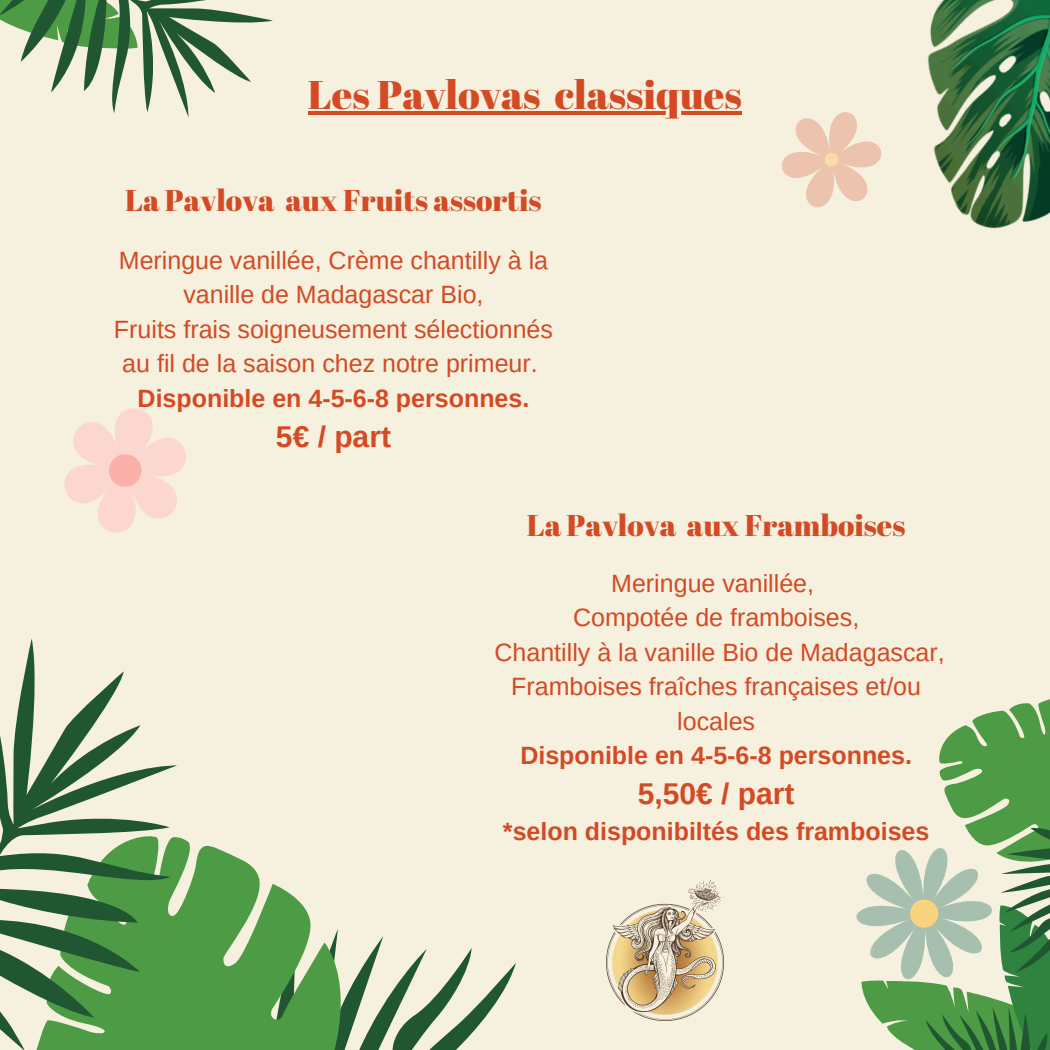
<style>
.page{position:relative;width:1050px;height:1050px;background:#f6f0de}
.page>*{position:absolute;margin:0;border:0;box-sizing:border-box;transform-origin:0 0}
.t1{font:40px "Abril Fatface";color:#d34a24}
.t2{font:30px "Abril Fatface";color:#d34a24}
.t3{font:700 30px "Arimo";color:#d34a24}
.t4{font:25px/34.5px "Arimo";color:#d34a24;text-align:center}
.t5{font:700 25px "Arimo";color:#d34a24}
</style>
<div class="page">
<img style="left:607px;top:881px;width:116px;height:139px">
<svg style="left:354px;top:936px;width:162px;height:114px"></svg>
<svg style="left:177px;top:837px;width:177px;height:213px;fill:#4d9b44"></svg>
<svg style="left:0;top:639px;width:177px;height:411px"></svg>
<img style="left:927px;top:0;width:123px;height:229px">
<svg style="left:0;top:0;width:273px;height:117px"></svg>
<svg style="left:64px;top:408px;width:122px;height:125px"></svg>
<svg style="left:861px;top:699px;width:189px;height:351px"></svg>
<svg style="left:781px;top:112px;width:101px;height:95px"></svg>
<hr style="left:308px;top:111px;width:233px;height:4px;background:#d34a24">
<hr style="left:541px;top:111px;width:14px;height:4px;background:#d34a24">
<hr style="left:555px;top:111px;width:187px;height:4px;background:#d34a24">
<p class="t1" style="left:308px;top:66px;width:436px">Les Pavlovas classiques</p>
<p class="t2" style="left:125px;top:179px;width:418px">La Pavlova aux Fruits assortis</p>
<h1 class="t4" style="left:119px;top:243px;width:431px">Meringue vanillée, Crème chantilly à la vanille de Madagascar Bio,</h1>
<p class="t4" style="left:114px;top:312px;width:441px">Fruits frais soigneusement sélectionnés au fil de la saison chez notre primeur.</p>
<h2 class="t5" style="left:138px;top:384px;width:393px">Disponible en 4-5-6-8 personnes.</h2>
<p class="t3" style="left:276px;top:420px;width:117px">5€ / part</p>
<p class="t2" style="left:527px;top:504px;width:380px">La Pavlova aux Framboises</p>
<p class="t4" style="left:611px;top:566px;width:204px">Meringue vanillée,</p>
<p class="t4" style="left:573px;top:600px;width:288px">Compotée de framboises,</p>
<h2 class="t4" style="left:495px;top:635px;width:452px">Chantilly à la vanille Bio de Madagascar,</h2>
<p class="t4" style="left:511px;top:669px;width:411px">Framboises fraîches françaises et/ou locales</p>
<p class="t5" style="left:520px;top:742px;width:393px">Disponible en 4-5-6-8 personnes.</p>
<p class="t3" style="left:638px;top:777px;width:158px">5,50€ / part</p>
<p class="t5" style="left:503px;top:817px;width:428px">*selon disponibiltés des framboises</p>
</div>
